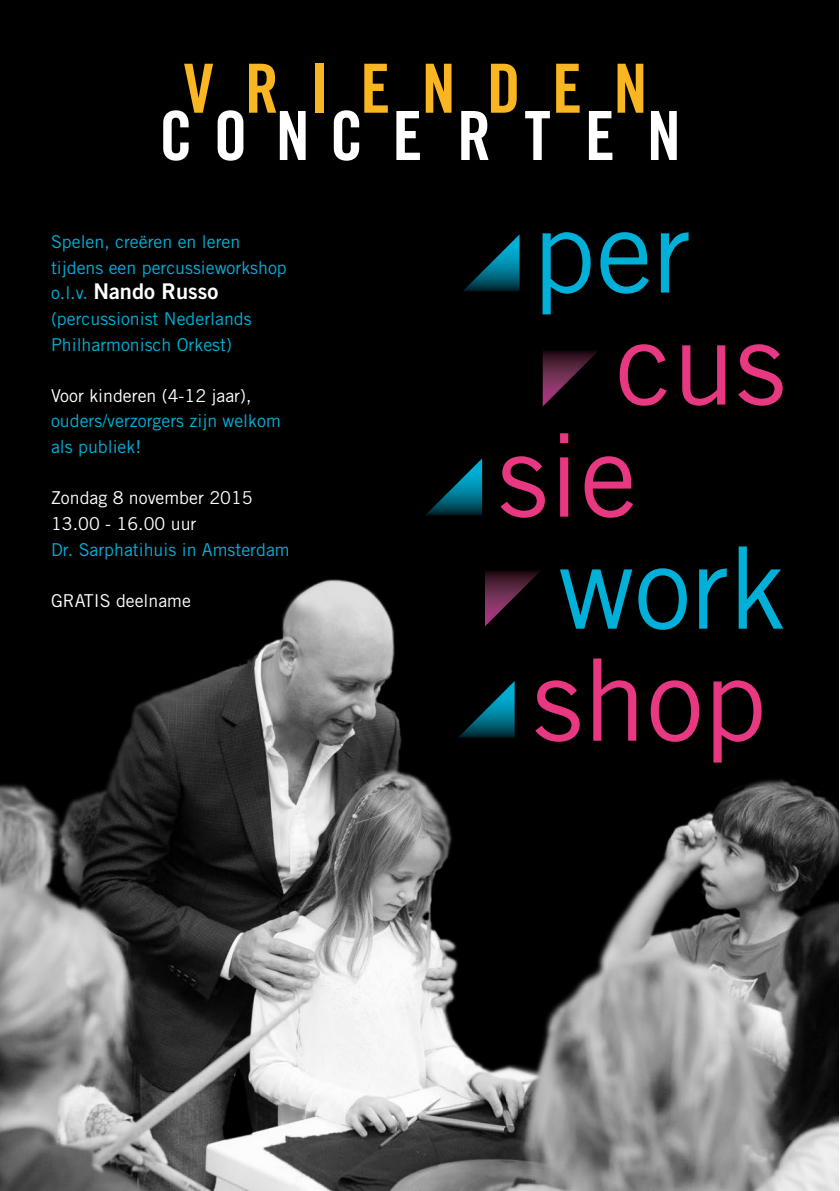
<style>
.page{position:relative;width:840px;height:1191px;background:#fff}
.page>*{position:absolute;margin:0;border:0;box-sizing:border-box;transform-origin:0 0}
.t1{font:113.8px/112px "Trade Gothic";color:#e83882}
.t2{font:113.8px "Trade Gothic";color:#00b0d8}
.t3{font:21.6px "Trade Gothic Bold Two";color:#fff}
.t4{font:17.8px/25.6px "Trade Gothic";color:#00b0d8}
.t5{font:17.8px/25.6px "Trade Gothic";color:#fff}
.s1{font-family:"Trade Gothic";font-size:17.8px;color:#00b0d8}
</style>
<div class="page">
<img style="left:0;top:1px;width:838px;height:1189px">
<div style="left:315px;top:64px;width:8px;height:49px;background:#fab522"></div>
<svg style="left:425px;top:64px;width:26px;height:49px"></svg>
<svg style="left:556px;top:64px;width:23px;height:49px"></svg>
<svg style="left:163px;top:64px;width:80px;height:97px"></svg>
<svg style="left:249px;top:64px;width:56px;height:96px"></svg>
<svg style="left:333px;top:64px;width:54px;height:97px;background:#453b28"></svg>
<svg style="left:396px;top:111px;width:23px;height:49px"></svg>
<svg style="left:461px;top:64px;width:55px;height:96px"></svg>
<svg style="left:525px;top:111px;width:24px;height:49px"></svg>
<svg style="left:588px;top:64px;width:55px;height:96px;background:#4e4128"></svg>
<svg style="left:650px;top:111px;width:26px;height:49px"></svg>
<svg style="left:461px;top:234px;width:58px;height:58px;background:#00323e"></svg>
<svg style="left:542px;top:349px;width:58px;height:57px;background:#2a111f"></svg>
<svg style="left:424px;top:458px;width:58px;height:58px;background:#00333f"></svg>
<svg style="left:484px;top:568px;width:58px;height:58px;background:#29101e"></svg>
<svg style="left:456px;top:681px;width:58px;height:57px;background:#00333e"></svg>
<p class="t4" style="left:51px;top:229px;width:237px">Spelen, creëren en leren tijdens een percussieworkshop</p>
<p class="t3" style="left:51px;top:278px;width:168px"><span class="s1">o.l.v.</span> Nando Russo</p>
<p class="t4" style="left:51px;top:306px;width:202px">(percussionist Nederlands<br>Philharmonisch Orkest)</p>
<p class="t5" style="left:51px;top:382px;width:202px">Voor kinderen (4-12 jaar),</p>
<p class="t4" style="left:51px;top:408px;width:231px">ouders/verzorgers zijn welkom als publiek!</p>
<p class="t5" style="left:51px;top:485px;width:203px">Zondag 8 november 2015<br>13.00 - 16.00 uur</p>
<p class="t4" style="left:51px;top:536px;width:240px">Dr. Sarphatihuis in Amsterdam</p>
<p class="t5" style="left:51px;top:587px;width:141px">GRATIS deelname</p>
<h1 class="t2" style="left:532px;top:183px;width:160px">per</h1>
<h1 class="t1" style="left:497px;top:307px;width:290px;text-indent:117px">cus sie</h1>
<h1 class="t2" style="left:558px;top:519px;width:229px">work</h1>
<h1 class="t1" style="left:532px;top:643px;width:236px">shop</h1>
</div>
